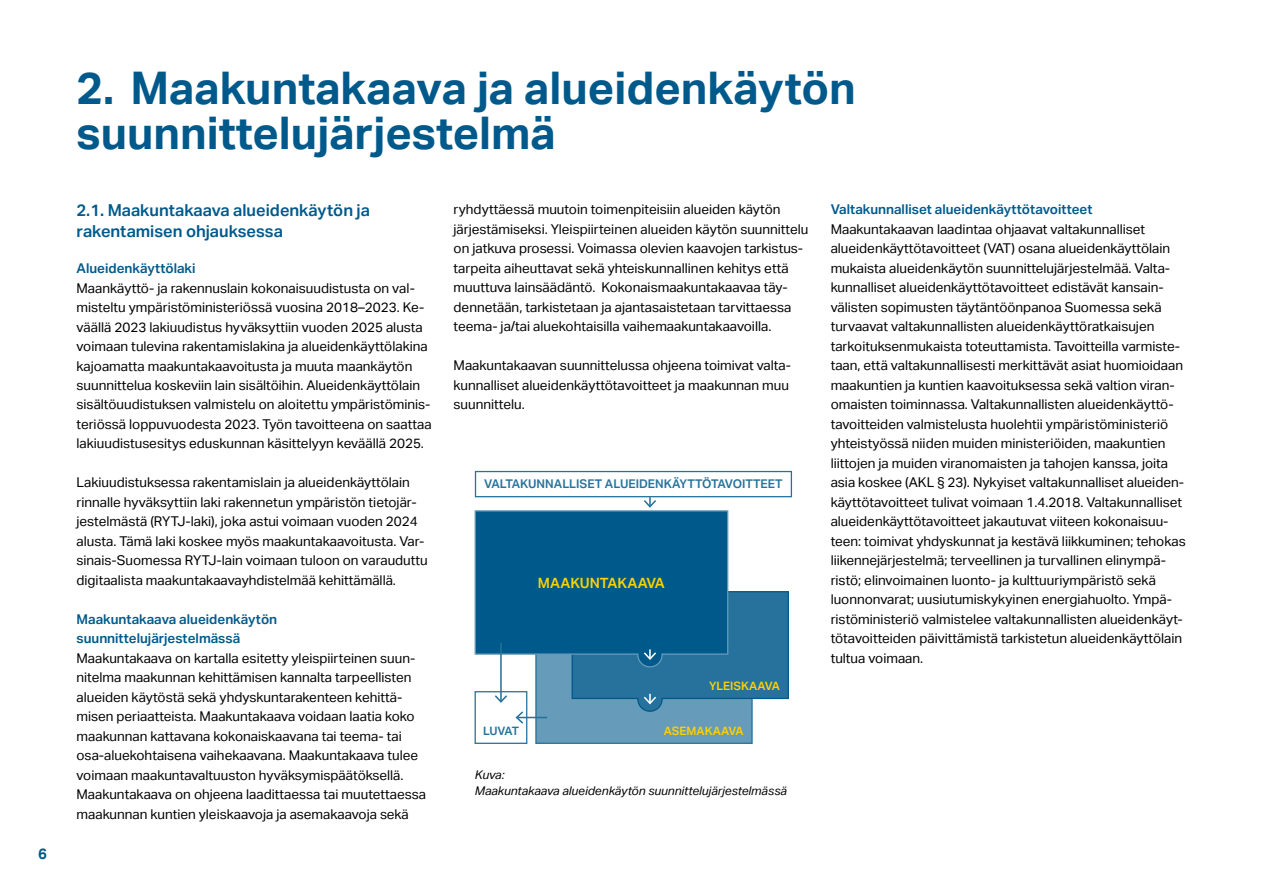
<style>
.page{position:relative;width:1263px;height:893px;background:#fff}
.page>*{position:absolute;margin:0;border:0;box-sizing:border-box;transform-origin:0 0}
.t1{font:700 45px/45px "Aktiv Grotesk";color:#00598b}
.t2{font:600 16.5px/21px "Aktiv Grotesk";color:#00598b}
.t3{font:700 15px "Aktiv Grotesk";color:#00598b}
.t4{font:600 14.1px "Aktiv Grotesk";color:#ffd100}
.t5{font:13.5px/19.5px "Aktiv Grotesk";color:#000}
.t6{font:600 13.5px/19.5px "Aktiv Grotesk";color:#00598b}
.t7{font:italic 12px/16.5px "Aktiv Grotesk";color:#000}
.t8{font:600 12px "Aktiv Grotesk";color:#26729c}
.t9{font:600 11.55px "Aktiv Grotesk";color:#ffd100}
.t10{font:600 11.55px "Aktiv Grotesk";letter-spacing:-.05em;color:#26729c}
</style>
<div class="page">
<div style="left:535px;top:636px;width:218px;height:108px;background:#669bb9;border:1px solid #26729c"></div>
<div style="left:474px;top:691px;width:53px;height:53px;border:1px solid #26729c"></div>
<svg style="left:474px;top:497px;width:316px;height:228px"></svg>
<div style="left:475px;top:471px;width:317px;height:26px;border:1px solid #26729c"></div>
<p class="t3" style="left:38px;top:845px;width:10px">6</p>
<h1 class="t1" style="left:77px;top:66px;width:781px">2. Maakuntakaava ja alueidenkäytön suunnittelujärjestelmä</h1>
<p class="t2" style="left:77px;top:200px;width:295px">2.1. Maakuntakaava alueidenkäytön ja rakentamisen ohjauksessa</p>
<p class="t6" style="left:77px;top:259px;width:121px">Alueidenkäyttölaki</p>
<p class="t5" style="left:77px;top:278px;width:357px">Maankäyttö- ja rakennuslain kokonaisuudistusta on val&shy;misteltu ympäristöministeriössä vuosina 2018–2023. Ke&shy;väällä 2023 lakiuudistus hyväksyttiin vuoden 2025 alusta voimaan tulevina rakentamislakina ja alueidenkäyttölakina kajoamatta maakuntakaavoitusta ja muuta maankäytön suunnittelua koskeviin lain sisältöihin. Alueidenkäyttölain sisältöuudistuksen valmistelu on aloitettu ympäristöminis&shy;teriössä loppuvuodesta 2023. Työn tavoitteena on saattaa lakiuudistusesitys eduskunnan käsittelyyn keväällä 2025.</p>
<p class="t5" style="left:77px;top:473px;width:353px">Lakiuudistuksessa rakentamislain ja alueidenkäyttölain rinnalle hyväksyttiin laki rakennetun ympäristön tietojär&shy;jestelmästä (RYTJ-laki), joka astui voimaan vuoden 2024 alusta. Tämä laki koskee myös maakuntakaavoitusta. Var&shy;sinais-Suomessa RYTJ-lain voimaan tuloon on varauduttu digitaalista maakuntakaavayhdistelmää kehittämällä.</p>
<p class="t6" style="left:77px;top:610px;width:202px">Maakuntakaava alueidenkäytön suunnittelujärjestelmässä</p>
<p class="t5" style="left:77px;top:649px;width:351px">Maakuntakaava on kartalla esitetty yleispiirteinen suun&shy;nitelma maakunnan kehittämisen kannalta tarpeellisten alueiden käytöstä sekä yhdyskuntarakenteen kehittä&shy;misen periaatteista. Maakuntakaava voidaan laatia koko maakunnan kattavana kokonaiskaavana tai teema- tai osa-aluekohtaisena vaihekaavana. Maakuntakaava tulee voimaan maakuntavaltuuston hyväksymispäätöksellä.<br>Maakuntakaava on ohjeena laadittaessa tai muutettaessa maakunnan kuntien yleiskaavoja ja asemakaavoja sekä</p>
<p class="t5" style="left:454px;top:200px;width:356px">ryhdyttäessä muutoin toimenpiteisiin alueiden käytön järjestämiseksi. Yleispiirteinen alueiden käytön suunnittelu on jatkuva prosessi. Voimassa olevien kaavojen tarkistus&shy;tarpeita aiheuttavat sekä yhteiskunnallinen kehitys että muuttuva lainsäädäntö. Kokonaismaakuntakaavaa täy&shy;dennetään, tarkistetaan ja ajantasaistetaan tarvittaessa teema- ja/tai aluekohtaisilla vaihemaakuntakaavoilla.</p>
<p class="t5" style="left:454px;top:356px;width:339px">Maakuntakaavan suunnittelussa ohjeena toimivat valta&shy;kunnalliset alueidenkäyttötavoitteet ja maakunnan muu suunnittelu.</p>
<p class="t8" style="left:484px;top:477px;width:300px">VALTAKUNNALLISET ALUEIDENKÄYTTÖTAVOITTEET</p>
<p class="t4" style="left:538px;top:574px;width:128px">MAAKUNTAKAAVA</p>
<p class="t9" style="left:709px;top:679px;width:72px">YLEISKAAVA</p>
<p class="t10" style="left:483px;top:724px;width:37px">LUVAT</p>
<p class="t9" style="left:664px;top:724px;width:81px">ASEMAKAAVA</p>
<p class="t7" style="left:475px;top:766px;width:314px">Kuva:<br>Maakuntakaava alueidenkäytön suunnittelujärjestelmässä</p>
<p class="t6" style="left:831px;top:200px;width:263px">Valtakunnalliset alueidenkäyttötavoitteet</p>
<p class="t5" style="left:831px;top:219px;width:357px">Maakuntakaavan laadintaa ohjaavat valtakunnalliset alueidenkäyttötavoitteet (VAT) osana alueidenkäyttölain mukaista alueidenkäytön suunnittelujärjestelmää. Valta&shy;kunnalliset alueidenkäyttötavoitteet edistävät kansain&shy;välisten sopimusten täytäntöönpanoa Suomessa sekä turvaavat valtakunnallisten alueidenkäyttöratkaisujen tarkoituksenmukaista toteuttamista. Tavoitteilla varmiste&shy;taan, että valtakunnallisesti merkittävät asiat huomioidaan maakuntien ja kuntien kaavoituksessa sekä valtion viran&shy;omaisten toiminnassa. Valtakunnallisten alueidenkäyttö&shy;tavoitteiden valmistelusta huolehtii ympäristöministeriö yhteistyössä niiden muiden ministeriöiden, maakuntien liittojen ja muiden viranomaisten ja tahojen kanssa, joita asia koskee (AKL § 23). Nykyiset valtakunnalliset alueiden&shy;käyttötavoitteet tulivat voimaan 1.4.2018. Valtakunnalliset alueidenkäyttötavoitteet jakautuvat viiteen kokonaisuu&shy;teen: toimivat yhdyskunnat ja kestävä liikkuminen; tehokas liikennejärjestelmä; terveellinen ja turvallinen elinympä&shy;ristö; elinvoimainen luonto- ja kulttuuriympäristö sekä luonnonvarat; uusiutumiskykyinen energiahuolto. Ympä&shy;ristöministeriö valmistelee valtakunnallisten alueidenkäyt&shy;tötavoitteiden päivittämistä tarkistetun alueidenkäyttölain tultua voimaan.</p>
</div>
